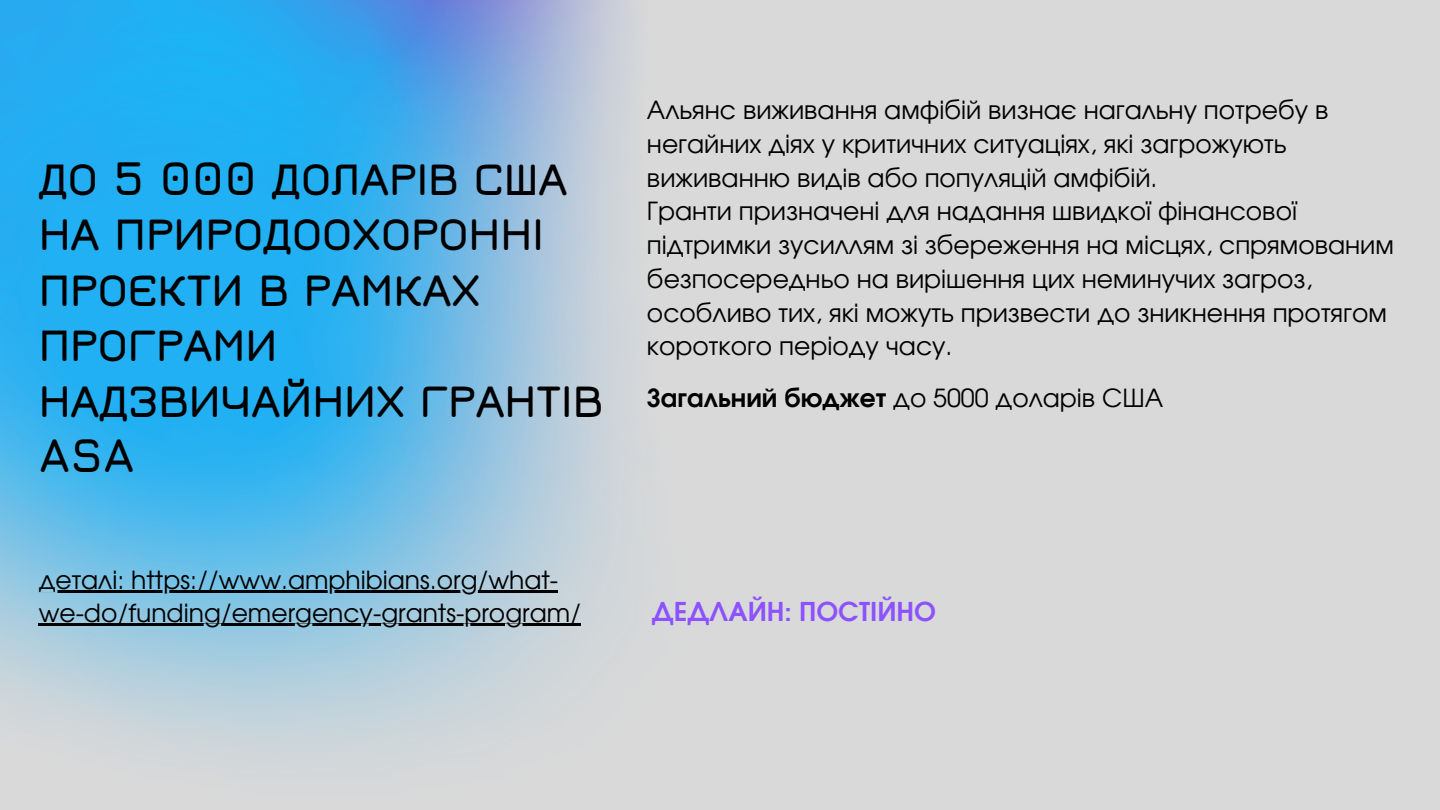
<style>
.page{position:relative;width:1440px;height:810px;background:#d9d9d9}
.page>*{position:absolute;margin:0;border:0;box-sizing:border-box;transform-origin:0 0}
.t1{font:700 47.5px/55.5px "Jura";color:#000}
.t2{font:700 26px "Evolventa";color:#8c52ff}
.t3{font:25px/33.8px "Evolventa";color:#000}
.s1{font-weight:700}
</style>
<div class="page">
<img style="left:0;top:0;width:624px;height:750px">
<hr style="left:39px;top:590px;width:519px;height:2px;background:#000">
<hr style="left:39px;top:624px;width:542px;height:2px;background:#000">
<h1 class="t1" style="left:39px;top:149px;width:566px">ДО 5 000 ДОЛАРІВ США<br>НА ПРИРОДООХОРОННІ<br>ПРОЄКТИ В РАМКАХ<br>ПРОГРАМИ<br>НАДЗВИЧАЙНИХ ГРАНТІВ<br>ASA</h1>
<p class="t3" style="left:39px;top:564px;width:544px">деталі: https://www.amphibians.org/what&shy;we-do/funding/emergency-grants-program/</p>
<p class="t3" style="left:647px;top:95px;width:748px">Альянс виживання амфібій визнає нагальну потребу в негайних діях у критичних ситуаціях, які загрожують виживанню видів або популяцій амфібій.<br>Гранти призначені для надання швидкої фінансової підтримки зусиллям зі збереження на місцях, спрямованим безпосередньо на вирішення цих неминучих загроз, особливо тих, які можуть призвести до зникнення протягом короткого періоду часу.</p>
<p class="t3" style="left:647px;top:382px;width:518px"><span class="s1">Загальний бюджет</span> до 5000 доларів США</p>
<p class="t2" style="left:652px;top:600px;width:286px">ДЕДЛАЙН: ПОСТІЙНО</p>
</div>
